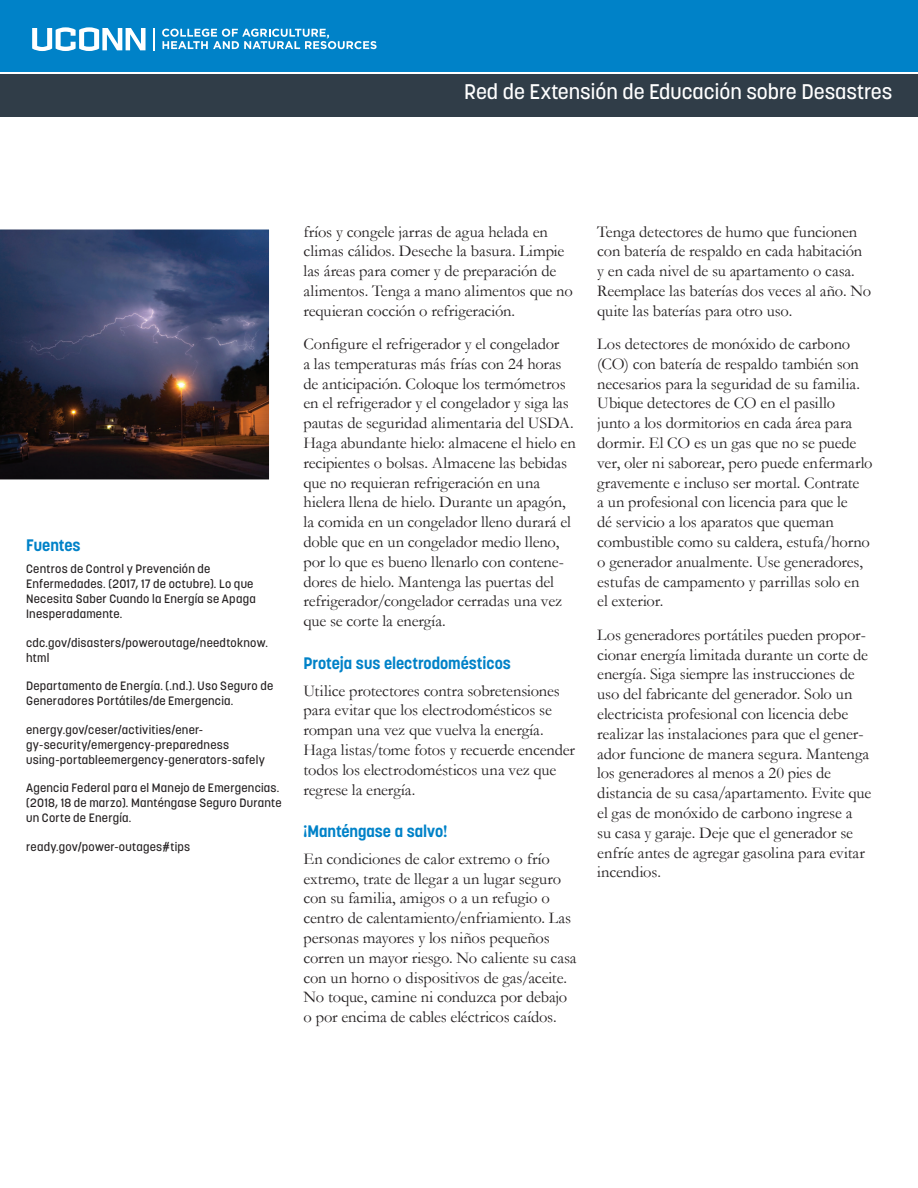
<style>
.page{position:relative;width:918px;height:1188px;background:#fff}
.page>*{position:absolute;margin:0;border:0;box-sizing:border-box;transform-origin:0 0}
.t1{font:500 21px "Korolev";color:#fff}
.t2{font:16.5px/19.8px "Garamond";letter-spacing:-.005em;color:#231f20}
.t3{font:700 16.5px "Korolev";color:#0082c8}
.t4{font:500 12px/15px "Korolev";letter-spacing:.02em;color:#231f20}
</style>
<div class="page">
<svg style="left:0;top:229px;width:269px;height:251px;background:#36374c"></svg>
<div style="left:0;top:74px;width:918px;height:43px;background:#303d48"></div>
<div style="left:0;top:0;width:918px;height:71px;background:#0082c8"></div>
<svg style="left:32px;top:27px;width:114px;height:24px"></svg>
<svg style="left:154px;top:28px;width:1px;height:22px"></svg>
<svg style="left:162px;top:29px;width:215px;height:20px"></svg>
<p class="t1" style="left:464px;top:78px;width:430px">Red de Extensión de Educación sobre Desastres</p>
<p class="t3" style="left:26px;top:535px;width:56px">Fuentes</p>
<p class="t4" style="left:26px;top:561px;width:231px">Centros de Control y Prevención de Enfermedades. (2017, 17 de octubre). Lo que Necesita Saber Cuando la Energía se Apaga Inesperadamente.</p>
<p class="t4" style="left:26px;top:635px;width:243px">cdc.gov/disasters/poweroutage/needtoknow. html</p>
<p class="t4" style="left:26px;top:678px;width:249px">Departamento de Energía. (.nd.). Uso Seguro de<br>Generadores Portátiles/de Emergencia.</p>
<p class="t4" style="left:26px;top:722px;width:240px">energy.gov/ceser/activities/ener&shy;gy-security/emergency-preparedness using-portableemergency-generators-safely</p>
<p class="t4" style="left:26px;top:780px;width:257px">Agencia Federal para el Manejo de Emergencias. (2018, 18 de marzo). Manténgase Seguro Durante un Corte de Energía.</p>
<p class="t4" style="left:26px;top:839px;width:166px">ready.gov/power-outages#tips</p>
<p class="t2" style="left:303px;top:221px;width:271px">fríos y congele jarras de agua helada en climas cálidos. Deseche la basura. Limpie las áreas para comer y de preparación de alimentos. Tenga a mano alimentos que no requieran cocción o refrigeración.</p>
<p class="t2" style="left:303px;top:334px;width:274px">Configure el refrigerador y el congelador<br>a las temperaturas más frías con 24 horas de anticipación. Coloque los termómetros en el refrigerador y el congelador y siga las pautas de seguridad alimentaria del USDA.<br>Haga abundante hielo: almacene el hielo en recipientes o bolsas. Almacene las bebidas que no requieran refrigeración en una hielera llena de hielo. Durante un apagón, la comida en un congelador lleno durará el doble que en un congelador medio lleno, por lo que es bueno llenarlo con contene&shy;dores de hielo. Mantenga las puertas del refrigerador/congelador cerradas una vez que se corte la energía.</p>
<p class="t3" style="left:303px;top:653px;width:209px">Proteja sus electrodomésticos</p>
<p class="t2" style="left:303px;top:680px;width:273px">Utilice protectores contra sobretensiones para evitar que los electrodomésticos se rompan una vez que vuelva la energía.<br>Haga listas/tome fotos y recuerde encender todos los electrodomésticos una vez que regrese la energía.</p>
<p class="t3" style="left:303px;top:821px;width:146px">¡Manténgase a salvo!</p>
<p class="t2" style="left:303px;top:849px;width:275px">En condiciones de calor extremo o frío extremo, trate de llegar a un lugar seguro con su familia, amigos o a un refugio o centro de calentamiento/enfriamiento. Las personas mayores y los niños pequeños corren un mayor riesgo. No caliente su casa con un horno o dispositivos de gas/aceite.<br>No toque, camine ni conduzca por debajo o por encima de cables eléctricos caídos.</p>
<p class="t2" style="left:597px;top:221px;width:276px">Tenga detectores de humo que funcionen con batería de respaldo en cada habitación y en cada nivel de su apartamento o casa.<br>Reemplace las baterías dos veces al año. No quite las baterías para otro uso.</p>
<p class="t2" style="left:597px;top:334px;width:277px">Los detectores de monóxido de carbono (CO) con batería de respaldo también son necesarios para la seguridad de su familia.<br>Ubique detectores de CO en el pasillo<br>junto a los dormitorios en cada área para dormir. El CO es un gas que no se puede ver, oler ni saborear, pero puede enfermarlo gravemente e incluso ser mortal. Contrate<br>a un profesional con licencia para que le<br>dé servicio a los aparatos que queman combustible como su caldera, estufa/horno o generador anualmente. Use generadores, estufas de campamento y parrillas solo en el exterior.</p>
<p class="t2" style="left:597px;top:624px;width:276px">Los generadores portátiles pueden propor&shy;cionar energía limitada durante un corte de energía. Siga siempre las instrucciones de uso del fabricante del generador. Solo un electricista profesional con licencia debe realizar las instalaciones para que el gener&shy;ador funcione de manera segura. Mantenga los generadores al menos a 20 pies de distancia de su casa/apartamento. Evite que el gas de monóxido de carbono ingrese a<br>su casa y garaje. Deje que el generador se enfríe antes de agregar gasolina para evitar incendios.</p>
</div>
